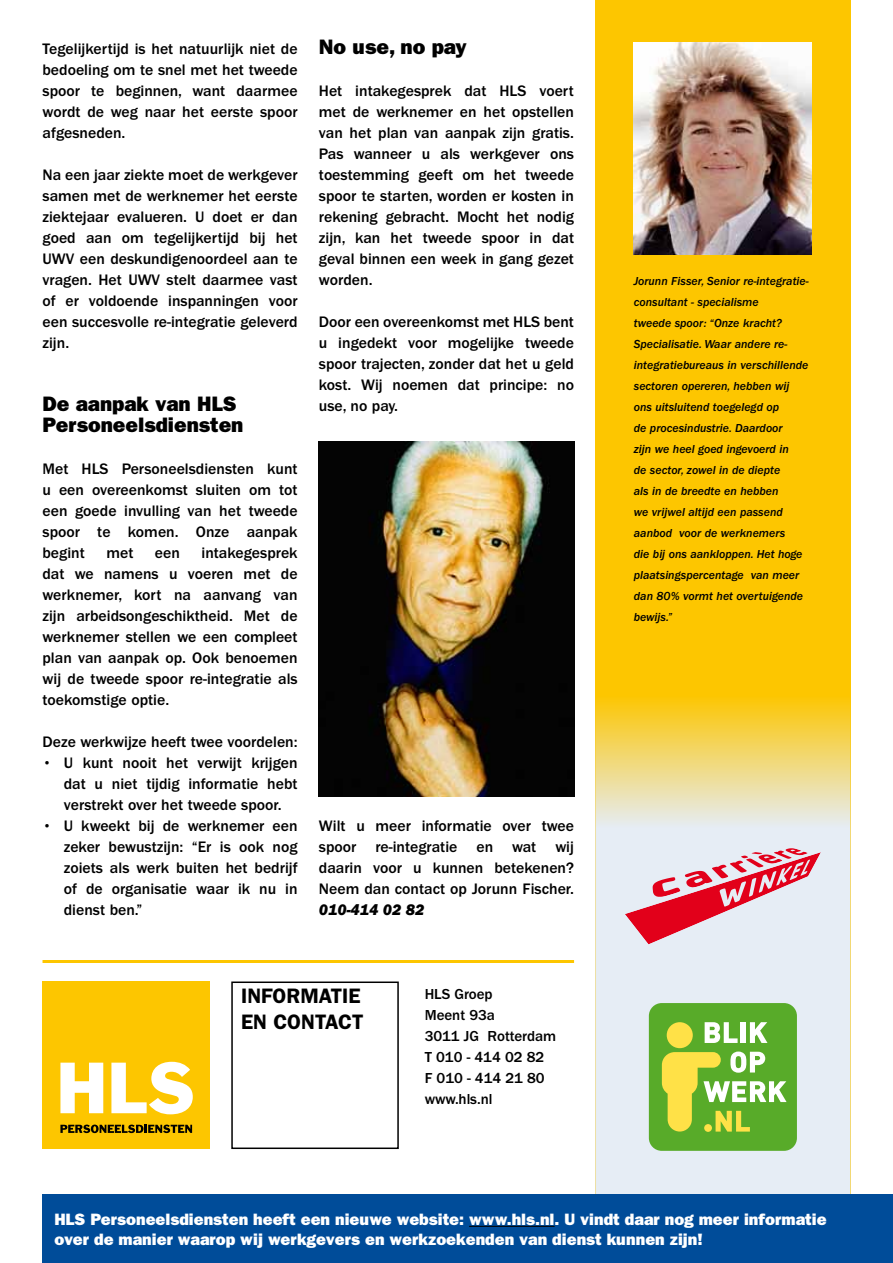
<style>
.page{position:relative;width:893px;height:1263px;background:#fff}
.page>*{position:absolute;margin:0;border:0;box-sizing:border-box;transform-origin:0 0}
.Standaard{font:800 21px/21px "Franklin Gothic";color:#000}
.Standaard-2{font:600 21px/25.2px "Franklin Gothic";color:#000}
.Standaard-3{font:800 16.5px/19.8px "Franklin Gothic";color:#fff}
.Standaard-4{font:500 15.75px/21px "Franklin Gothic";color:#000;text-align:justify}
.Standaard-5{font:500 15px "Franklin Gothic";letter-spacing:-.005em;color:#000}
.t1{font:italic 500 12px/21px "Franklin Gothic";color:#000}
.s1{font-weight:800;font-style:italic}
</style>
<div class="page">
<div style="left:595px;top:0;width:255px;height:1263px;background:#fdc600"></div>
<svg style="left:595px;top:701px;width:255px;height:494px;background:#e9e5c7"></svg>
<div style="left:43px;top:1195px;width:850px;height:68px;background:#004c99"></div>
<hr style="left:469px;top:1226px;width:86px;height:1px;background:#000">
<hr style="left:43px;top:960px;width:531px;height:3px;background:#fdc600">
<div style="left:231px;top:981px;width:168px;height:168px;border:2px solid #000"></div>
<img style="left:634px;top:43px;width:178px;height:211px">
<div style="left:649px;top:1003px;width:148px;height:148px;background:#58ab29;border-radius:13px"></div>
<svg style="left:662px;top:1022px;width:125px;height:109px"></svg>
<svg style="left:625px;top:848px;width:196px;height:96px;background:#e4a7b4"></svg>
<img style="left:319px;top:441px;width:255px;height:355px">
<div style="left:43px;top:981px;width:167px;height:168px;background:#fdc600"></div>
<svg style="left:60px;top:1063px;width:43px;height:50px"></svg>
<svg style="left:111px;top:1062px;width:82px;height:52px"></svg>
<svg style="left:60px;top:1124px;width:132px;height:9px"></svg>
<p class="Standaard-4" style="left:43px;top:38px;width:257px">Tegelijkertijd is het natuurlijk niet de bedoeling om te snel met het tweede spoor te beginnen, want daarmee wordt de weg naar het eerste spoor afgesneden.</p>
<p class="Standaard-4" style="left:43px;top:164px;width:257px">Na een jaar ziekte moet de werkgever samen met de werknemer het eerste ziektejaar evalueren. U doet er dan goed aan om tegelijkertijd bij het UWV een deskundigenoordeel aan te vragen. Het UWV stelt daarmee vast of er voldoende inspanningen voor een succesvolle re-integratie geleverd zijn.</p>
<p class="Standaard" style="left:43px;top:393px;width:202px">De aanpak van HLS<br>Personeelsdiensten</p>
<p class="Standaard-4" style="left:43px;top:458px;width:257px">Met HLS Personeelsdiensten kunt u een overeenkomst sluiten om tot een goede invulling van het tweede spoor te komen. Onze aanpak begint</p>
<p class="Standaard-4" style="left:43px;top:542px;width:257px;text-indent:159px">intakegesprek dat we namens u voeren met de werknemer, kort na aanvang van zijn arbeidsongeschiktheid. Met de werknemer stellen we een compleet plan van aanpak op. Ook benoemen wij de tweede spoor re-integratie als toekomstige optie.</p>
<p class="Standaard-4" style="left:43px;top:731px;width:257px">Deze werkwijze heeft twee voordelen:</p>
<p class="Standaard-4" style="left:64px;top:752px;width:235px;text-indent:-21px">• U kunt nooit het verwijt krijgen dat u niet tijdig informatie hebt verstrekt over het tweede spoor.</p>
<p class="Standaard-4" style="left:64px;top:815px;width:235px;text-indent:-21px">• U kweekt bij de werknemer een zeker bewustzijn: “Er is ook nog zoiets als werk buiten het bedrijf of de organisatie waar ik nu in dienst ben.”</p>
<p class="Standaard-4" style="left:106px;top:542px;width:29px">met</p>
<p class="Standaard-4" style="left:155px;top:542px;width:27px">een</p>
<p class="Standaard" style="left:319px;top:36px;width:149px">No use, no pay</p>
<p class="Standaard-4" style="left:319px;top:80px;width:257px">Het intakegesprek dat HLS voert met de werknemer en het opstellen van het plan van aanpak zijn gratis.<br>Pas wanneer u als werkgever ons toestemming geeft om het tweede spoor te starten, worden er kosten in rekening gebracht. Mocht het nodig zijn, kan het tweede spoor in dat geval binnen een week in gang gezet worden.</p>
<p class="Standaard-4" style="left:319px;top:311px;width:257px">Door een overeenkomst met HLS bent u ingedekt voor mogelijke tweede spoor trajecten, zonder dat het u geld kost. Wij noemen dat principe: no use, no pay.</p>
<p class="Standaard-4" style="left:319px;top:815px;width:257px">Wilt u meer informatie over twee spoor re-integratie en wat wij daarin voor u kunnen betekenen?<br>Neem dan contact op Jorunn Fischer.<br><span class="s1">010-414 02 82</span></p>
<p class="Standaard-2" style="left:241px;top:983px;width:124px">INFORMATIE<br>EN CONTACT</p>
<p class="Standaard-5" style="left:425px;top:986px;width:69px">HLS Groep</p>
<p class="Standaard-5" style="left:425px;top:1007px;width:72px">Meent 93a</p>
<p class="Standaard-5" style="left:425px;top:1028px;width:133px">3011 JG Rotterdam</p>
<p class="Standaard-5" style="left:425px;top:1049px;width:121px">T 010 - 414 02 82</p>
<p class="Standaard-5" style="left:425px;top:1070px;width:121px">F 010 - 414 21 80</p>
<p class="Standaard-5" style="left:425px;top:1091px;width:69px">www.hls.nl</p>
<p class="t1" style="left:634px;top:271px;width:177px">Jorunn Fisser, Senior re-integratie&shy;consultant - specialisme<br>tweede spoor: “Onze kracht?<br>Specialisatie. Waar andere re&shy;integratiebureaus in verschillende sectoren opereren, hebben wij ons uitsluitend toegelegd op<br>de procesindustrie. Daardoor<br>zijn we heel goed ingevoerd in<br>de sector, zowel in de diepte<br>als in de breedte en hebben<br>we vrijwel altijd een passend aanbod voor de werknemers<br>die bij ons aankloppen. Het hoge plaatsingspercentage van meer dan 80% vormt het overtuigende bewijs.”</p>
<p class="Standaard-3" style="left:54px;top:1209px;width:774px">HLS Personeelsdiensten heeft een nieuwe website: www.hls.nl. U vindt daar nog meer informatie over de manier waarop wij werkgevers en werkzoekenden van dienst kunnen zijn!</p>
</div>
